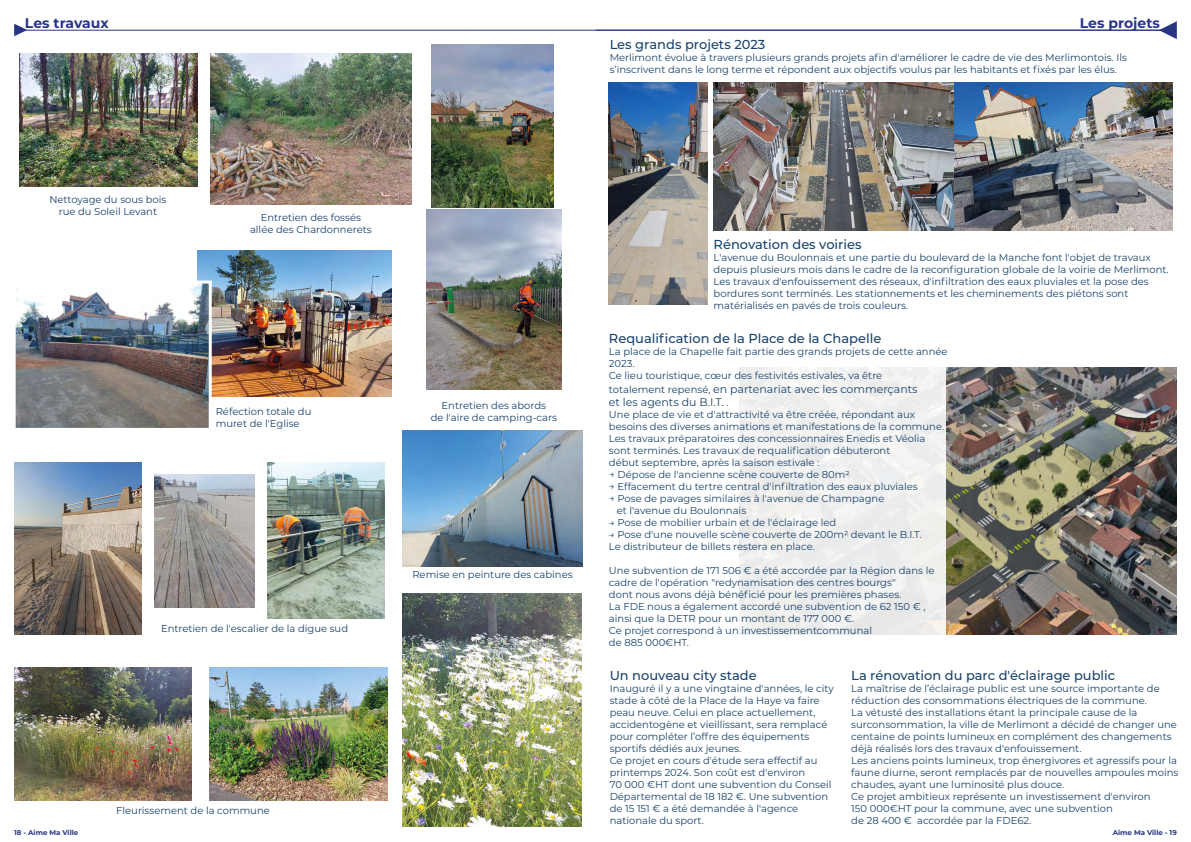
<style>
.page{position:relative;width:1191px;height:842px;background:#fff}
.page>*{position:absolute;margin:0;border:0;box-sizing:border-box;transform-origin:0 0}
.t1{font:700 14px "Montserrat";color:#283583}
.t2{font:500 13px "Montserrat";color:#19436d}
.t3{font:11px/13.2px "Montserrat";color:#19436d}
.t4{font:10px/12px "Montserrat";color:#19436d}
.t5{font:700 7px "Montserrat";color:#283583}
.s1{font-size:10px}
</style>
<div class="page">
<svg style="left:14px;top:24px;width:13px;height:12px"></svg>
<hr style="left:14px;top:30px;width:1162px;height:1px;background:#283583">
<svg style="left:1159px;top:21px;width:17px;height:18px"></svg>
<hr style="left:595px;top:30px;width:581px;height:1px;background:#283583">
<img style="left:609px;top:82px;width:98px;height:222px">
<img style="left:713px;top:82px;width:241px;height:148px">
<img style="left:954px;top:82px;width:218px;height:148px">
<img style="left:945px;top:367px;width:231px;height:267px">
<div style="left:595px;top:352px;width:350px;height:291px;background:linear-gradient(to bottom,#f9f8f8,#f4f4f4)"></div>
<img style="left:198px;top:251px;width:194px;height:145px">
<img style="left:14px;top:667px;width:178px;height:134px">
<img style="left:402px;top:431px;width:180px;height:135px">
<img style="left:20px;top:53px;width:177px;height:134px">
<img style="left:17px;top:285px;width:191px;height:142px">
<div style="left:13px;top:281px;width:199px;height:150px;border:3px solid #fff"></div>
<img style="left:210px;top:53px;width:201px;height:151px">
<img style="left:431px;top:45px;width:122px;height:162px">
<img style="left:426px;top:210px;width:135px;height:180px">
<img style="left:267px;top:462px;width:118px;height:157px">
<img style="left:155px;top:474px;width:100px;height:133px">
<img style="left:14px;top:462px;width:128px;height:172px">
<img style="left:402px;top:593px;width:179px;height:233px">
<img style="left:210px;top:667px;width:177px;height:134px">
<h1 class="t1" style="left:25px;top:13px;width:85px">Les travaux</h1>
<h1 class="t1" style="left:1079px;top:13px;width:82px">Les projets</h1>
<h2 class="t2" style="left:609px;top:35px;width:157px">Les grands projets 2023</h2>
<p class="t4" style="left:609px;top:51px;width:519px">Merlimont évolue à travers plusieurs grands projets afin d'améliorer le cadre de vie des Merlimontois. Ils s’inscrivent dans le long terme et répondent aux objectifs voulus par les habitants et fixés par les élus.</p>
<p class="t4" style="left:49px;top:193px;width:118px;text-align:center">Nettoyage du sous bois rue du Soleil Levant</p>
<p class="t4" style="left:250px;top:211px;width:123px;text-align:center">Entretien des fossés allée des Chardonnerets</p>
<p class="t4" style="left:216px;top:405px;width:97px">Réfection totale du muret de l'Eglise</p>
<p class="t4" style="left:161px;top:622px;width:189px">Entretien de l'escalier de la digue sud</p>
<p class="t4" style="left:116px;top:804px;width:155px">Fleurissement de la commune</p>
<p class="t4" style="left:431px;top:399px;width:128px;text-align:center">Entretien des abords<br>de l'aire de camping-cars</p>
<p class="t4" style="left:412px;top:568px;width:162px">Remise en peinture des cabines</p>
<h2 class="t2" style="left:713px;top:235px;width:149px">Rénovation des voiries</h2>
<p class="t4" style="left:713px;top:251px;width:456px">L'avenue du Boulonnais et une partie du boulevard de la Manche font l'objet de travaux depuis plusieurs mois dans le cadre de la reconfiguration globale de la voirie de Merlimont.<br>Les travaux d'enfouissement des réseaux, d'infiltration des eaux pluviales et la pose des bordures sont terminés. Les stationnements et les cheminements des piétons sont matérialisés en pavés de trois couleurs.</p>
<h2 class="t2" style="left:609px;top:330px;width:274px">Requalification de la Place de la Chapelle</h2>
<p class="t4" style="left:609px;top:345px;width:340px">La place de la Chapelle fait partie des grands projets de cette année<br>2023.<br>Ce lieu touristique, cœur des festivités estivales, va être</p>
<p class="t3" style="left:609px;top:382px;width:310px"><span class="s1">totalement repensé,</span> en partenariat avec les commerçants et les agents du B.I.T. <span class="s1">.</span></p>
<p class="t4" style="left:609px;top:408px;width:337px">Une place de vie et d'attractivité va être créée, répondant aux besoins des diverses animations et manifestations de la commune.<br>Les travaux préparatoires des concessionnaires Enedis et Véolia sont terminés. Les travaux de requalification débuteront<br>début septembre, après la saison estivale :</p>
<p class="t4" style="left:609px;top:468px;width:242px">→ Dépose de l'ancienne scène couverte de 80m2</p>
<p class="t4" style="left:609px;top:480px;width:310px">→ Effacement du tertre central d'infiltration des eaux pluviales</p>
<p class="t4" style="left:617px;top:492px;width:269px;text-indent:-8px">→ Pose de pavages similaires à l'avenue de Champagne et l'avenue du Boulonnais</p>
<p class="t4" style="left:609px;top:516px;width:229px">→ Pose de mobilier urbain et de l'éclairage led</p>
<p class="t4" style="left:609px;top:528px;width:314px">→ Pose d'une nouvelle scène couverte de 200m2 devant le B.I.T.<br>Le distributeur de billets restera en place.</p>
<p class="t4" style="left:609px;top:564px;width:327px">Une subvention de 171 506 € a été accordée par la Région dans le cadre de l'opération "redynamisation des centres bourgs"<br>dont nous avons déjà bénéficié pour les premières phases.<br>La FDE nous a également accordé une subvention de 62 150 € , ainsi que la DETR pour un montant de 177 000 €.<br>Ce projet correspond à un investissementcommunal<br>de 885 000€HT.</p>
<h2 class="t2" style="left:609px;top:666px;width:149px">Un nouveau city stade</h2>
<p class="t4" style="left:609px;top:682px;width:226px">Inauguré il y a une vingtaine d'années, le city stade à côté de la Place de la Haye va faire peau neuve. Celui en place actuellement, accidentogène et vieillissant, sera remplacé pour compléter l’offre des équipements sportifs dédiés aux jeunes.<br>Ce projet en cours d'étude sera effectif au printemps 2024. Son coût est d'environ<br>70 000 €HT dont une subvention du Conseil Départemental de 18 182 €. Une subvention de 15 151 € a été demandée à l'agence nationale du sport.</p>
<h2 class="t2" style="left:851px;top:666px;width:265px">La rénovation du parc d'éclairage public</h2>
<p class="t4" style="left:851px;top:682px;width:329px">La maîtrise de l’éclairage public est une source importante de réduction des consommations électriques de la commune.<br>La vétusté des installations étant la principale cause de la surconsommation, la ville de Merlimont a décidé de changer une centaine de points lumineux en complément des changements déjà réalisés lors des travaux d'enfouissement.<br>Les anciens points lumineux, trop énergivores et agressifs pour la faune diurne, seront remplacés par de nouvelles ampoules moins chaudes, ayant une luminosité plus douce.<br>Ce projet ambitieux représente un investissement d'environ<br>150 000€HT pour la commune, avec une subvention<br>de 28 400 € accordée par la FDE62.</p>
<p class="t5" style="left:14px;top:827px;width:66px">18 - Aime Ma Ville</p>
<p class="t5" style="left:1112px;top:827px;width:66px">Aime Ma Ville - 19</p>
</div>
